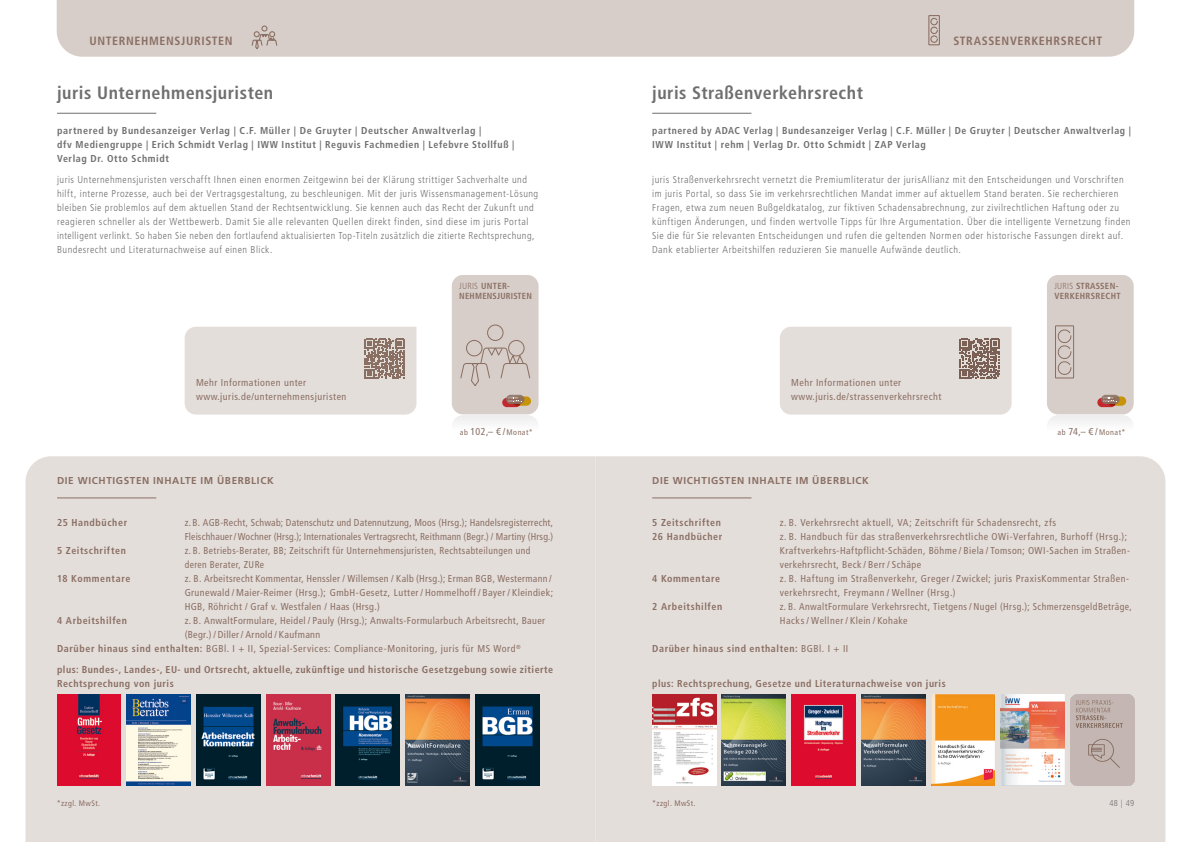
<style>
.page{position:relative;width:1191px;height:842px;background:#fff}
.page>*{position:absolute;margin:0;border:0;box-sizing:border-box;transform-origin:0 0}
.t1{font:700 condensed 18px "Frutiger LT Std";letter-spacing:.03em;color:#706f6f}
.t2{font:700 condensed 12px "Frutiger LT Std";letter-spacing:.05em;color:#8a6f63}
.t3{font:300 condensed 10px/14px "Frutiger LT Std";letter-spacing:.05em;color:#706f6f}
.t4{font:condensed 10px/14px "Frutiger LT Std";letter-spacing:.045em;color:#8a6f63}
.t5{font:700 condensed 10px/14px "Frutiger LT Std";letter-spacing:.06em;color:#706f6f}
.t6{font:700 condensed 10px/14px "Frutiger LT Std";letter-spacing:.05em;color:#8a6e62}
.t7{font:condensed 10px/14px "Frutiger LT Std";letter-spacing:.02em;color:#8a6f63}
.t8{font:700 condensed 10px "Frutiger LT Std";letter-spacing:.06em;color:#8a6f63}
.t9{font:condensed 10px/14px "Frutiger LT Std";letter-spacing:.045em;color:#8a6f63;scale:.95 1}
.t10{font:700 10px "Frutiger LT Std";letter-spacing:.06em;color:#8a6f63}
.t11{font:700 condensed 8.8px/10.2px "Frutiger LT Std";letter-spacing:.03em;color:#8a6f63}
.t12{font:300 condensed 8.5px "Frutiger LT Std";color:#706f6f}
.t13{font:condensed 8px "Frutiger LT Std";letter-spacing:.065em;color:#8a6f63}
.t14{font:condensed 8px "Frutiger LT Std";letter-spacing:.05em;color:#8a6e62}
.s1{font-weight:300}
.s2{font-size:10px}
.s3{font-weight:700}
.s4{font-weight:400}
</style>
<div class="page">
<div style="left:595px;top:456px;width:570px;height:386px;background:#e4dedb"></div>
<div style="left:26px;top:456px;width:569px;height:386px;background:#e4dedb"></div>
<div style="left:57px;top:0;width:1077px;height:57px;background:#d8cec9"></div>
<svg style="left:185px;top:327px;width:231px;height:88px;background:#ded7d4"></svg>
<div style="left:780px;top:327px;width:231px;height:88px;background:#e4dedb"></div>
<img style="left:475px;top:694px;width:64px;height:91px">
<img style="left:336px;top:694px;width:64px;height:91px">
<img style="left:266px;top:694px;width:64px;height:91px">
<img style="left:196px;top:694px;width:64px;height:91px">
<img style="left:127px;top:694px;width:64px;height:91px">
<img style="left:57px;top:694px;width:64px;height:91px">
<div style="left:452px;top:275px;width:86px;height:139px;background:#d8cec9;border-radius:11px"></div>
<div style="left:452px;top:415px;width:86px;height:31px;background:linear-gradient(to right,#fbfbfb,#fbfbfb);border-radius:11px"></div>
<svg style="left:502px;top:395px;width:29px;height:12px"></svg>
<svg style="left:460px;top:324px;width:71px;height:62px"></svg>
<img style="left:405px;top:694px;width:64px;height:91px">
<img style="left:1070px;top:694px;width:64px;height:91px">
<img style="left:1000px;top:694px;width:64px;height:91px">
<img style="left:931px;top:694px;width:63px;height:91px">
<img style="left:861px;top:694px;width:64px;height:91px">
<img style="left:791px;top:694px;width:64px;height:91px">
<img style="left:722px;top:694px;width:63px;height:91px">
<img style="left:652px;top:694px;width:64px;height:91px">
<svg style="left:1048px;top:415px;width:84px;height:7px"></svg>
<div style="left:1047px;top:275px;width:86px;height:139px;background:#d8cec9;border-radius:11px"></div>
<svg style="left:1097px;top:395px;width:29px;height:12px"></svg>
<svg style="left:1055px;top:325px;width:19px;height:54px"></svg>
<svg style="left:251px;top:25px;width:27px;height:26px"></svg>
<svg style="left:927px;top:14px;width:13px;height:32px"></svg>
<hr style="left:57px;top:497px;width:99px;height:1px;background:#8a6f63">
<hr style="left:57px;top:113px;width:99px;height:1px;background:#706f6f">
<hr style="left:652px;top:497px;width:99px;height:1px;background:#8a6f63">
<hr style="left:652px;top:113px;width:99px;height:1px;background:#706f6f">
<p class="t2" style="left:90px;top:34px;width:144px">UNTERNEHMENSJURISTEN</p>
<p class="t2" style="left:953px;top:34px;width:150px">STRASSENVERKEHRSRECHT</p>
<h1 class="t1" style="left:57px;top:82px;width:218px">juris Unternehmensjuristen</h1>
<p class="t5" style="left:57px;top:124px;width:459px">partnered by Bundesanzeiger Verlag | C.F. Müller | De Gruyter | Deutscher Anwaltverlag |<br>dfv Mediengruppe | Erich Schmidt Verlag | IWW Institut | Reguvis Fachmedien | Lefebvre Stollfuß |<br>Verlag Dr. Otto Schmidt</p>
<p class="t3" style="left:57px;top:173px;width:483px">juris Unternehmensjuristen verschafft Ihnen einen enormen Zeitgewinn bei der Klärung strittiger Sachverhalte und hilft, interne Prozesse, auch bei der Vertragsgestaltung, zu beschleunigen. Mit der juris Wissensmanagement-Lösung bleiben Sie problemlos auf dem aktuellen Stand der Rechtsentwicklung. Sie kennen auch das Recht der Zukunft und reagieren schneller als der Wettbewerb. Damit Sie alle relevanten Quellen direkt finden, sind diese im juris Portal intelligent verlinkt. So haben Sie neben den fortlaufend aktualisierten Top-Titeln zusätzlich die zitierte Rechtsprechung, Bundesrecht und Literaturnachweise auf einen Blick.</p>
<h1 class="t1" style="left:652px;top:82px;width:212px">juris Straßenverkehrsrecht</h1>
<p class="t5" style="left:652px;top:124px;width:480px">partnered by ADAC Verlag | Bundesanzeiger Verlag | C.F. Müller | De Gruyter | Deutscher Anwaltverlag |<br>IWW Institut | rehm | Verlag Dr. Otto Schmidt | ZAP Verlag</p>
<p class="t3" style="left:652px;top:173px;width:480px">juris Straßenverkehrsrecht vernetzt die Premiumliteratur der jurisAllianz mit den Entscheidungen und Vorschriften im juris Portal, so dass Sie im verkehrsrechtlichen Mandat immer auf aktuellem Stand beraten. Sie recherchieren Fragen, etwa zum neuen Bußgeldkatalog, zur fiktiven Schadensabrechnung, zur zivilrechtlichen Haftung oder zu künftigen Änderungen, und finden wertvolle Tipps für Ihre Argumentation. Über die intelligente Vernetzung finden Sie die für Sie relevanten Entscheidungen und rufen die geltenden Normen oder historische Fassungen direkt auf.<br>Dank etablierter Arbeitshilfen reduzieren Sie manuelle Aufwände deutlich.</p>
<p class="t4" style="left:196px;top:376px;width:152px">Mehr Informationen unter www.juris.de/unternehmensjuristen</p>
<p class="t11" style="left:459px;top:281px;width:74px"><span class="s1">JURIS</span> UNTER-<br>NEHMENSJURISTEN</p>
<p class="t11" style="left:1054px;top:281px;width:68px"><span class="s1">JURIS</span> STRASSEN-<br>VERKEHRSRECHT</p>
<p class="t13" style="left:460px;top:428px;width:75px">ab <span class="s2">102,– € /</span>Monat*</p>
<p class="t4" style="left:791px;top:376px;width:152px">Mehr Informationen unter www.juris.de/strassenverkehrsrecht</p>
<p class="t13" style="left:1057px;top:428px;width:69px">ab <span class="s2">74,– € /</span>Monat*</p>
<p class="t10" style="left:57px;top:475px;width:218px">DIE WICHTIGSTEN INHALTE IM ÜBERBLICK</p>
<p class="t8" style="left:57px;top:517px;width:72px">25 Handbücher</p>
<p class="t7" style="left:185px;top:516px;width:370px">z. B. AGB-Recht, Schwab; Datenschutz und Datennutzung, Moos (Hrsg.); Handelsregisterrecht,<br>Fleischhauer /Wochner (Hrsg.); Internationales Vertragsrecht, Reithmann (Begr.) / Martiny (Hrsg.)</p>
<p class="t8" style="left:57px;top:545px;width:70px">5 Zeitschriften</p>
<p class="t9" style="left:185px;top:544px;width:365px">z. B. Betriebs-Berater, BB; Zeitschrift für Unternehmensjuristen, Rechtsabteilungen und deren Berater, ZURe</p>
<p class="t8" style="left:57px;top:573px;width:75px">18 Kommentare</p>
<p class="t4" style="left:185px;top:572px;width:370px">z. B. Arbeitsrecht Kommentar, Henssler / Willemsen / Kalb (Hrsg.); Erman BGB, Westermann /<br>Grunewald / Maier-Reimer (Hrsg.); GmbH-Gesetz, Lutter / Hommelhoff / Bayer / Kleindiek;<br>HGB, Röhricht / Graf v. Westfalen / Haas (Hrsg.)</p>
<p class="t8" style="left:57px;top:615px;width:71px">4 Arbeitshilfen</p>
<p class="t4" style="left:185px;top:614px;width:362px">z. B. AnwaltFormulare, Heidel / Pauly (Hrsg.); Anwalts-Formularbuch Arbeitsrecht, Bauer</p>
<p class="t4" style="left:185px;top:628px;width:137px">(Begr.) / Diller / Arnold / Kaufmann</p>
<p class="t4" style="left:57px;top:642px;width:465px"><span class="s3">Darüber hinaus sind enthalten:</span> BGBl. I + II, Spezial-Services: Compliance-Monitoring, juris für MS Word<sup>®</sup></p>
<p class="t6" style="left:57px;top:663px;width:498px">plus: Bundes-, Landes-, EU- und Ortsrecht, aktuelle, zukünftige und historische Gesetzgebung sowie zitierte<br>Rechtsprechung von juris</p>
<p class="t10" style="left:652px;top:475px;width:218px">DIE WICHTIGSTEN INHALTE IM ÜBERBLICK</p>
<p class="t8" style="left:652px;top:517px;width:70px">5 Zeitschriften</p>
<p class="t4" style="left:780px;top:516px;width:278px">z. B. Verkehrsrecht aktuell, VA; Zeitschrift für Schadensrecht, zfs</p>
<p class="t8" style="left:652px;top:531px;width:72px">26 Handbücher</p>
<p class="t4" style="left:780px;top:530px;width:352px">z. B. Handbuch für das straßenverkehrsrechtliche OWi-Verfahren, Burhoff (Hrsg.);<br>Kraftverkehrs-Haftpflicht-Schäden, Böhme / Biela / Tomson; OWI-Sachen im Straßen&shy;verkehrsrecht, Beck / Berr / Schäpe</p>
<p class="t8" style="left:652px;top:573px;width:70px">4 Kommentare</p>
<p class="t4" style="left:780px;top:572px;width:351px">z. B. Haftung im Straßenverkehr, Greger / Zwickel; juris PraxisKommentar Straßen&shy;verkehrsrecht, Freymann / Wellner (Hrsg.)</p>
<p class="t8" style="left:652px;top:601px;width:71px">2 Arbeitshilfen</p>
<p class="t4" style="left:780px;top:600px;width:353px">z. B. AnwaltFormulare Verkehrsrecht, Tietgens / Nugel (Hrsg.); SchmerzensgeldBeträge,<br>Hacks / Wellner / Klein / Kohake</p>
<p class="t8" style="left:652px;top:643px;width:198px">Darüber hinaus sind enthalten: <span class="s4">BGBl. I + II</span></p>
<p class="t6" style="left:652px;top:677px;width:295px">plus: Rechtsprechung, Gesetze und Literaturnachweise von juris</p>
<p class="t14" style="left:57px;top:799px;width:45px">*zzgl. MwSt.</p>
<p class="t12" style="left:1109px;top:798px;width:26px">48 | 49</p>
<p class="t14" style="left:652px;top:799px;width:45px">*zzgl. MwSt.</p>
</div>
